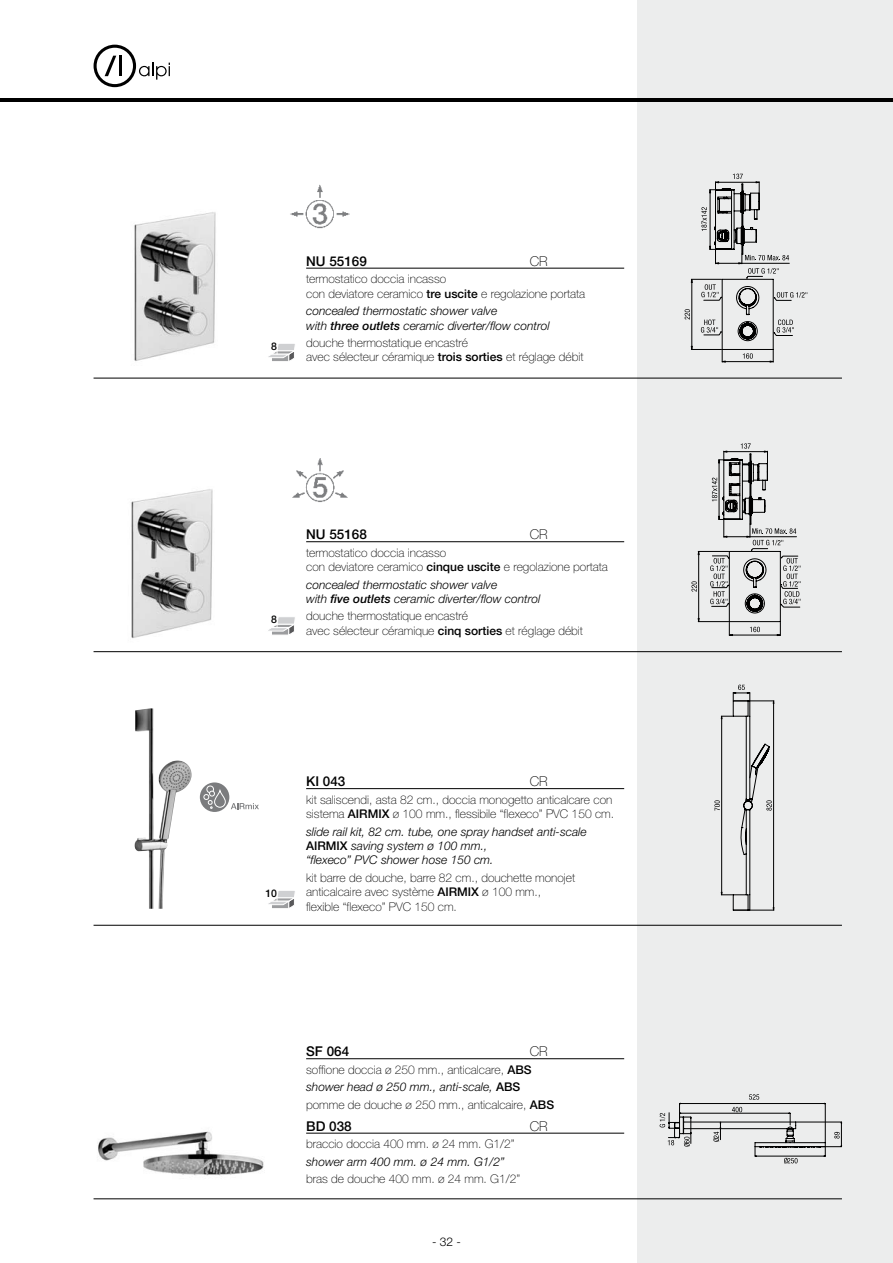
<style>
.page{position:relative;width:893px;height:1263px;background:#fff}
.page>*{position:absolute;margin:0;border:0;box-sizing:border-box;transform-origin:0 0}
.t1{font:500 13.5px "Helvetica Neue LT";color:#000}
.t2{font:100 13.5px "Helvetica Neue LT";color:#000}
.t3{font:100 12px/14.4px "Helvetica Neue LT";color:#000}
.t4{font:italic 300 12px/14.4px "Helvetica Neue LT";color:#000}
.t5{font:300 12px "Helvetica Neue LT";color:#000}
.t6{font:500 10.5px "Helvetica Neue LT";color:#000}
.s1{font-family:"Euro Sans";font-weight:400;color:#fff}
.s2{font-weight:500}
.s3{font-weight:500;font-style:normal}
.s4{font-weight:300;font-style:italic}
</style>
<div class="page">
<div style="left:638px;top:0;width:255px;height:1263px;background:#eceded"></div>
<hr style="left:0;top:99px;width:893px;height:3px;background:#000">
<svg style="left:94px;top:45px;width:76px;height:42px"></svg>
<hr style="left:94px;top:378px;width:748px;height:1px;background:#000">
<hr style="left:94px;top:651px;width:748px;height:1px;background:#000">
<svg style="left:268px;top:344px;width:27px;height:17px"></svg>
<svg style="left:268px;top:617px;width:27px;height:18px"></svg>
<img style="left:134px;top:212px;width:82px;height:149px">
<hr style="left:691px;top:349px;width:30px;height:1px;background:#000">
<hr style="left:691px;top:279px;width:30px;height:1px;background:#000">
<hr style="left:691px;top:282px;width:1px;height:64px;background:#000">
<svg style="left:685px;top:309px;width:5px;height:10px"></svg>
<svg style="left:701px;top:174px;width:107px;height:189px"></svg>
<hr style="left:742px;top:263px;width:47px;height:1px;background:#000">
<hr style="left:306px;top:268px;width:318px;height:1px;background:#000">
<img style="left:290px;top:184px;width:60px;height:45px">
<img style="left:131px;top:489px;width:82px;height:150px">
<hr style="left:306px;top:541px;width:318px;height:1px;background:#000">
<img style="left:292px;top:458px;width:56px;height:44px">
<hr style="left:698px;top:621px;width:31px;height:1px;background:#000">
<hr style="left:698px;top:551px;width:31px;height:1px;background:#000">
<hr style="left:698px;top:555px;width:1px;height:63px;background:#000">
<svg style="left:697px;top:618px;width:3px;height:5px"></svg>
<svg style="left:691px;top:581px;width:6px;height:11px"></svg>
<svg style="left:710px;top:443px;width:91px;height:193px"></svg>
<hr style="left:750px;top:536px;width:46px;height:1px;background:#000">
<hr style="left:306px;top:1133px;width:318px;height:1px;background:#000">
<hr style="left:94px;top:925px;width:748px;height:1px;background:#000">
<hr style="left:94px;top:1198px;width:748px;height:1px;background:#000">
<svg style="left:268px;top:891px;width:27px;height:17px"></svg>
<img style="left:134px;top:708px;width:58px;height:201px">
<hr style="left:306px;top:1058px;width:318px;height:1px;background:#000">
<img style="left:98px;top:1131px;width:166px;height:45px">
<svg style="left:714px;top:685px;width:60px;height:226px"></svg>
<div style="left:200px;top:782px;width:29px;height:30px;background:#7b7c7e;border-radius:50%"></div>
<svg style="left:231px;top:803px;width:28px;height:6px"></svg>
<svg style="left:215px;top:790px;width:10px;height:17px"></svg>
<div style="left:214px;top:790px;width:12px;height:18px;border:1px solid #fff;border-radius:5px"></div>
<svg style="left:204px;top:785px;width:12px;height:24px"></svg>
<hr style="left:306px;top:788px;width:318px;height:1px;background:#000">
<svg style="left:660px;top:1094px;width:182px;height:70px"></svg>
<p class="t6" style="left:271px;top:340px;width:7px">8</p>
<p class="t1" style="left:306px;top:253px;width:62px">NU 55169</p>
<p class="t2" style="left:530px;top:253px;width:43px">CR <span class="s1">E</span></p>
<p class="t3" style="left:306px;top:272px;width:281px">termostatico doccia incasso<br>con deviatore ceramico <span class="s2">tre uscite</span> e regolazione portata</p>
<p class="t4" style="left:306px;top:303px;width:245px">concealed thermostatic shower valve<br>with <span class="s2">three outlets</span> ceramic diverter/flow control</p>
<p class="t3" style="left:306px;top:335px;width:279px">douche thermostatique encastré<br>avec sélecteur céramique <span class="s2">trois sorties</span> et réglage débit</p>
<p class="t6" style="left:271px;top:613px;width:7px">8</p>
<p class="t1" style="left:306px;top:527px;width:62px">NU 55168</p>
<p class="t2" style="left:530px;top:527px;width:43px">CR <span class="s1">E</span></p>
<p class="t3" style="left:306px;top:545px;width:303px">termostatico doccia incasso<br>con deviatore ceramico <span class="s2">cinque uscite</span> e regolazione portata</p>
<p class="t4" style="left:306px;top:577px;width:236px">concealed thermostatic shower valve<br>with <span class="s2">five outlets</span> ceramic diverter/flow control</p>
<p class="t3" style="left:306px;top:609px;width:278px">douche thermostatique encastré<br>avec sélecteur céramique <span class="s2">cinq sorties</span> et réglage débit</p>
<p class="t6" style="left:265px;top:887px;width:13px">10</p>
<p class="t1" style="left:306px;top:773px;width:41px">KI 043</p>
<p class="t2" style="left:530px;top:774px;width:43px">CR <span class="s1">E</span></p>
<p class="t3" style="left:306px;top:792px;width:309px">kit saliscendi, asta 82 cm., doccia monogetto anticalcare con sistema <span class="s2">AIRMIX</span> ø 100 mm., flessibile “flexeco” PVC 150 cm.</p>
<p class="t4" style="left:306px;top:824px;width:282px">slide rail kit, 82 cm. tube, one spray handset anti-scale<br><span class="s3">AIRMIX</span> saving system ø 100 mm.,<br>“flexeco” PVC shower hose 150 cm.</p>
<p class="t3" style="left:306px;top:870px;width:271px">kit barre de douche, barre 82 cm., douchette monojet anticalcaire avec système <span class="s2">AIRMIX</span> ø 100 mm., flexible “flexeco” PVC 150 cm.</p>
<p class="t1" style="left:306px;top:1043px;width:45px">SF 064</p>
<p class="t2" style="left:530px;top:1044px;width:43px">CR <span class="s1">E</span></p>
<p class="t3" style="left:306px;top:1061px;width:249px;line-height:17.4px">soffione doccia ø 250 mm., anticalcare, <span class="s2">ABS </span><span class="s4">shower head ø 250 mm., anti-scale,</span> <span class="s2">ABS </span>pomme de douche ø 250 mm., anticalcaire, <span class="s2">ABS</span></p>
<p class="t1" style="left:306px;top:1118px;width:47px">BD 038</p>
<p class="t2" style="left:530px;top:1118px;width:43px">CR <span class="s1">E</span></p>
<p class="t3" style="left:306px;top:1137px;width:210px">braccio doccia 400 mm. ø 24 mm. G1/2”</p>
<p class="t4" style="left:306px;top:1154px;width:200px">shower arm 400 mm. ø 24 mm. G1/2”</p>
<p class="t3" style="left:306px;top:1171px;width:216px">bras de douche 400 mm. ø 24 mm. G1/2”</p>
<p class="t5" style="left:432px;top:1235px;width:30px">- 32 -</p>
</div>
